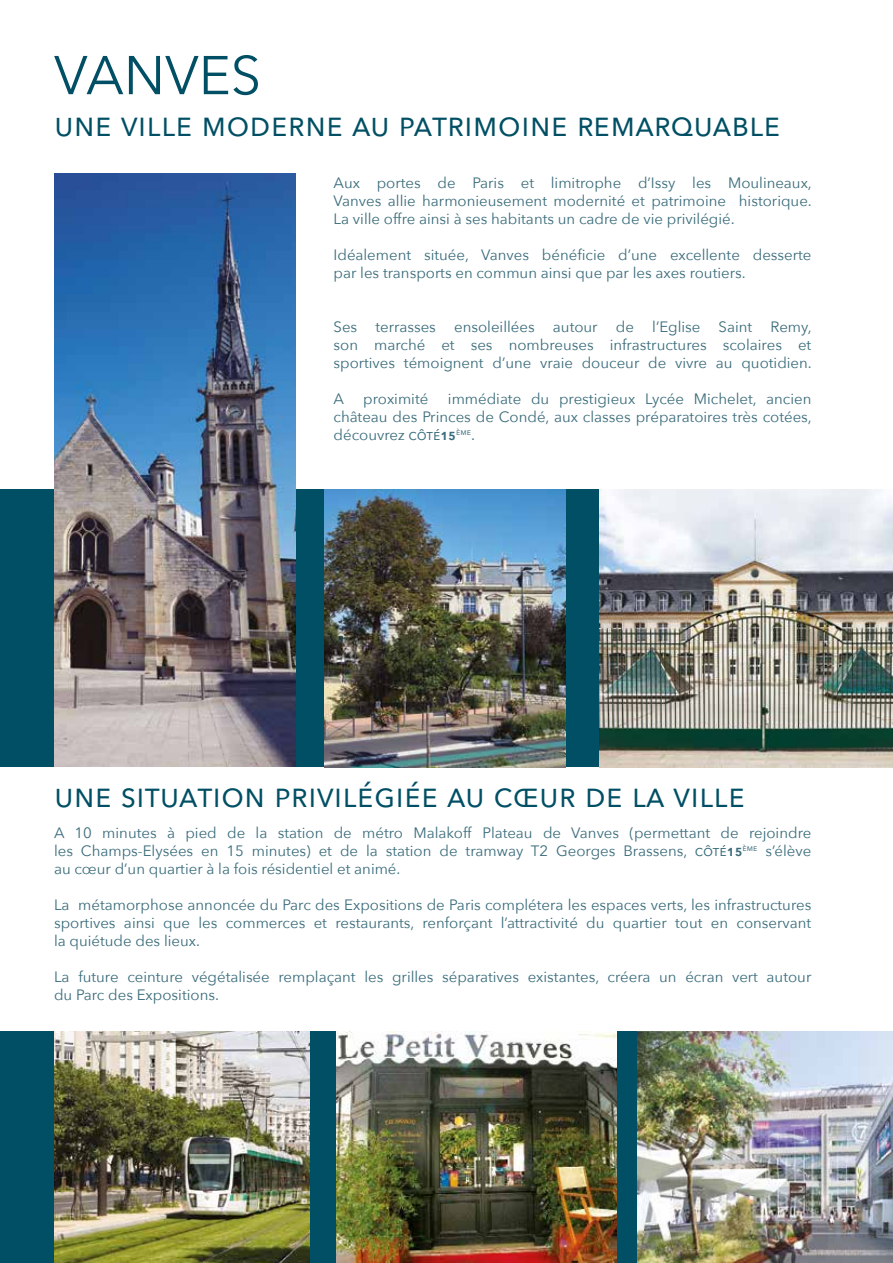
<style>
.page{position:relative;width:893px;height:1263px;background:#fff}
.page>*{position:absolute;margin:0;border:0;box-sizing:border-box;transform-origin:0 0}
.t1{font:54px "Avenir Next";color:#004f64}
.t2{font:34.5px "Avenir Next";color:#004f64}
.t3{font:15px/18px "Avenir Next";color:#3a6c7b;text-align:justify}
.s1{font-weight:600}
</style>
<div class="page">
<div style="left:0;top:1031px;width:893px;height:232px;background:#004f64"></div>
<div style="left:0;top:489px;width:893px;height:278px;background:#004f64"></div>
<img style="left:600px;top:489px;width:292px;height:278px">
<img style="left:336px;top:1031px;width:281px;height:232px">
<img style="left:325px;top:489px;width:241px;height:278px">
<img style="left:54px;top:1031px;width:256px;height:232px">
<img style="left:54px;top:173px;width:241px;height:594px">
<img style="left:638px;top:1031px;width:255px;height:232px">
<h1 class="t1" style="left:54px;top:30px;width:209px">VANVES</h1>
<h2 class="t2" style="left:54px;top:94px;width:728px">une ville moderne au patrimoine remarquable</h2>
<p class="t3" style="left:334px;top:173px;width:480px">Aux portes de Paris et limitrophe d’Issy les Moulineaux, Vanves allie harmonieusement modernité et patrimoine historique.<br>La ville offre ainsi à ses habitants un cadre de vie privilégié.</p>
<p class="t3" style="left:334px;top:245px;width:479px">Idéalement située, Vanves bénéficie d’une excellente desserte par les transports en commun ainsi que par les axes routiers.</p>
<p class="t3" style="left:334px;top:317px;width:480px">Ses terrasses ensoleillées autour de l’Eglise Saint Remy, son marché et ses nombreuses infrastructures scolaires et sportives témoignent d’une vraie douceur de vivre au quotidien.</p>
<p class="t3" style="left:334px;top:389px;width:12px">A</p>
<p class="t3" style="left:363px;top:389px;width:67px">proximité</p>
<p class="t3" style="left:334px;top:389px;width:480px;text-indent:114px">immédiate du prestigieux Lycée Michelet, ancien château des Princes de Condé, aux classes préparatoires très cotées, découvrez côté<span class="s1">15</span><sup>ème</sup>.</p>
<h2 class="t2" style="left:54px;top:765px;width:693px">une situation privilégiée au cœur de la ville</h2>
<p class="t3" style="left:54px;top:823px;width:759px">A 10 minutes à pied de la station de métro Malakoff Plateau de Vanves (permettant de rejoindre les Champs-Elysées en 15 minutes) et de la station de tramway T2 Georges Brassens, côté<span class="s1">15</span><sup>ème</sup> s’élève au cœur d’un quartier à la fois résidentiel et animé.</p>
<p class="t3" style="left:54px;top:895px;width:759px">La métamorphose annoncée du Parc des Expositions de Paris complétera les espaces verts, les infrastructures sportives ainsi que les commerces et restaurants, renforçant l’attractivité du quartier tout en conservant la quiétude des lieux.</p>
<p class="t3" style="left:54px;top:967px;width:759px">La future ceinture végétalisée remplaçant les grilles séparatives existantes, créera un écran vert autour du Parc des Expositions.</p>
</div>
